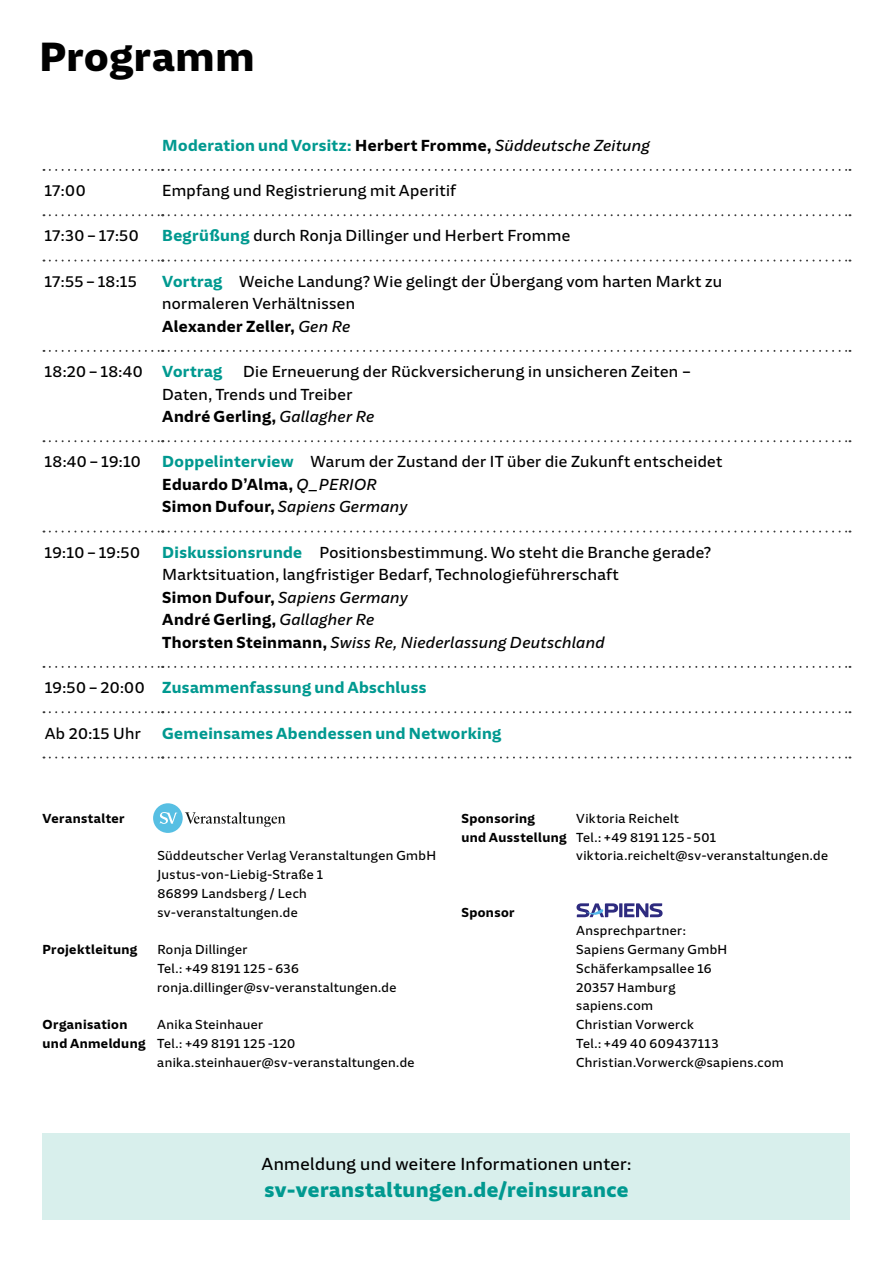
<style>
.page{position:relative;width:893px;height:1263px;background:#fff}
.page>*{position:absolute;margin:0;border:0;box-sizing:border-box;transform-origin:0 0}
.t1{font:900 42px "SZ Sans Digital";letter-spacing:.015em;color:#000}
.t2{font:900 21.3px "SZ Sans Digital";letter-spacing:.02em;color:#009990}
.t3{font:18px "SZ Sans Digital";letter-spacing:.02em;color:#000}
.t4{font:16.5px/22.5px "SZ Sans Digital";letter-spacing:.02em;color:#000}
.t5{font:700 16.5px "SZ Sans Digital";letter-spacing:.02em;color:#009990}
.t6{font:13.5px/18.8px "SZ Sans Digital";letter-spacing:.03em;color:#000}
.t7{font:700 13.5px "SZ Sans Digital";letter-spacing:.03em;color:#000}
.s1{color:#000}
.s2{font-weight:400;font-style:italic;color:#000}
.s3{font-weight:700;color:#009990}
.s4{font-weight:700}
.s5{font-style:italic}
.s6{font-weight:400;color:#000}
</style>
<div class="page">
<svg style="left:50px;top:169px;width:113px;height:2px"></svg>
<svg style="left:169px;top:169px;width:681px;height:2px"></svg>
<svg style="left:50px;top:214px;width:113px;height:2px"></svg>
<svg style="left:169px;top:214px;width:681px;height:2px"></svg>
<svg style="left:50px;top:260px;width:113px;height:2px"></svg>
<svg style="left:169px;top:260px;width:681px;height:2px"></svg>
<svg style="left:50px;top:350px;width:113px;height:2px"></svg>
<svg style="left:169px;top:350px;width:681px;height:2px"></svg>
<svg style="left:50px;top:440px;width:113px;height:2px"></svg>
<svg style="left:169px;top:440px;width:681px;height:2px"></svg>
<svg style="left:50px;top:531px;width:113px;height:1px"></svg>
<svg style="left:169px;top:531px;width:681px;height:1px"></svg>
<svg style="left:50px;top:666px;width:113px;height:2px"></svg>
<svg style="left:169px;top:666px;width:681px;height:2px"></svg>
<svg style="left:50px;top:711px;width:113px;height:2px"></svg>
<svg style="left:169px;top:711px;width:681px;height:2px"></svg>
<svg style="left:50px;top:756px;width:113px;height:2px"></svg>
<svg style="left:169px;top:756px;width:681px;height:2px"></svg>
<div style="left:153px;top:803px;width:30px;height:30px;background:#57bfe3;border-radius:50%"></div>
<svg style="left:185px;top:812px;width:100px;height:15px"></svg>
<svg style="left:160px;top:812px;width:17px;height:12px"></svg>
<svg style="left:576px;top:903px;width:87px;height:14px"></svg>
<div style="left:43px;top:1133px;width:807px;height:87px;background:#d8efec"></div>
<h1 class="t1" style="left:40px;top:34px;width:216px">Programm</h1>
<p class="t5" style="left:162px;top:136px;width:489px">Moderation und Vorsitz: <span class="s1">Herbert Fromme,</span> <span class="s2">Süddeutsche Zeitung</span></p>
<p class="t4" style="left:45px;top:180px;width:43px">17:00</p>
<p class="t4" style="left:162px;top:180px;width:295px">Empfang und Registrierung mit Aperitif</p>
<p class="t4" style="left:45px;top:225px;width:96px">17:30 – 17:50</p>
<p class="t4" style="left:162px;top:225px;width:409px"><span class="s3">Begrüßung</span> durch Ronja Dillinger und Herbert Fromme</p>
<p class="t4" style="left:45px;top:270px;width:94px">17:55 – 18:15</p>
<p class="t4" style="left:162px;top:270px;width:561px"><span class="s3">Vortrag</span> Weiche Landung? Wie gelingt der Übergang vom harten Markt zu normaleren Verhältnissen<br><span class="s4">Alexander Zeller,</span> <span class="s5">Gen Re</span></p>
<p class="t4" style="left:162px;top:361px;width:530px;text-indent:-118px">18:20 – 18:40 <span class="s3">Vortrag</span> Die Erneuerung der Rückversicherung in unsicheren Zeiten –<br>Daten, Trends und Treiber<br><span class="s4">André Gerling,</span> <span class="s5">Gallagher Re</span></p>
<p class="t4" style="left:45px;top:451px;width:98px">18:40 – 19:10</p>
<p class="t4" style="left:162px;top:451px;width:562px"><span class="s3">Doppelinterview</span> Warum der Zustand der IT über die Zukunft entscheidet<br><span class="s4">Eduardo D’Alma,</span> <span class="s5">Q_PERIOR<br></span><span class="s4">Simon Dufour,</span> <span class="s5">Sapiens Germany</span></p>
<p class="t4" style="left:45px;top:541px;width:97px">19:10 – 19:50</p>
<p class="t4" style="left:162px;top:541px;width:550px"><span class="s3">Diskussionsrunde</span> Positionsbestimmung. Wo steht die Branche gerade?<br>Marktsituation, langfristiger Bedarf, Technologieführerschaft<br><span class="s4">Simon Dufour,</span> <span class="s5">Sapiens Germany<br></span><span class="s4">André Gerling,</span> <span class="s5">Gallagher Re<br></span><span class="s4">Thorsten Steinmann,</span> <span class="s5">Swiss Re, Niederlassung Deutschland</span></p>
<p class="t5" style="left:45px;top:679px;width:383px"><span class="s6">19:50 – 20:00</span> Zusammenfassung und Abschluss</p>
<p class="t4" style="left:45px;top:722px;width:98px">Ab 20:15 Uhr</p>
<p class="t5" style="left:162px;top:724px;width:341px">Gemeinsames Abendessen und Networking</p>
<p class="t7" style="left:43px;top:811px;width:84px">Veranstalter</p>
<p class="t6" style="left:157px;top:846px;width:280px">Süddeutscher Verlag Veranstaltungen GmbH<br>Justus-von-Liebig-Straße 1<br>86899 Landsberg / Lech sv-veranstaltungen.de</p>
<p class="t7" style="left:43px;top:942px;width:96px">Projektleitung</p>
<p class="t6" style="left:157px;top:940px;width:241px">Ronja Dillinger<br>Tel.: +49 8191 125 - 636 ronja.dillinger@sv-veranstaltungen.de</p>
<p class="t7" style="left:43px;top:1017px;width:87px">Organisation</p>
<p class="t6" style="left:157px;top:1015px;width:107px">Anika Steinhauer</p>
<p class="t6" style="left:43px;top:1034px;width:254px"><span class="s4">und Anmeldung</span> Tel.: +49 8191 125 -120</p>
<p class="t6" style="left:157px;top:1053px;width:259px">anika.steinhauer@sv-veranstaltungen.de</p>
<p class="t7" style="left:461px;top:811px;width:75px">Sponsoring</p>
<p class="t6" style="left:576px;top:809px;width:104px">Viktoria Reichelt</p>
<p class="t6" style="left:461px;top:828px;width:256px"><span class="s4">und Ausstellung</span> Tel.: +49 8191 125 -501</p>
<p class="t6" style="left:576px;top:846px;width:253px">viktoria.reichelt@sv-veranstaltungen.de</p>
<p class="t7" style="left:461px;top:905px;width:55px">Sponsor</p>
<p class="t6" style="left:576px;top:921px;width:209px">Ansprechpartner:<br>Sapiens Germany GmbH<br>Schäferkampsallee 16<br>20357 Hamburg<br>sapiens.com<br>Christian Vorwerck<br>Tel.: +49 40 609437113<br>Christian.Vorwerck@sapiens.com</p>
<p class="t3" style="left:261px;top:1155px;width:371px">Anmeldung und weitere Informationen unter:</p>
<p class="t2" style="left:265px;top:1178px;width:365px">sv-veranstaltungen.de/reinsurance</p>
</div>
